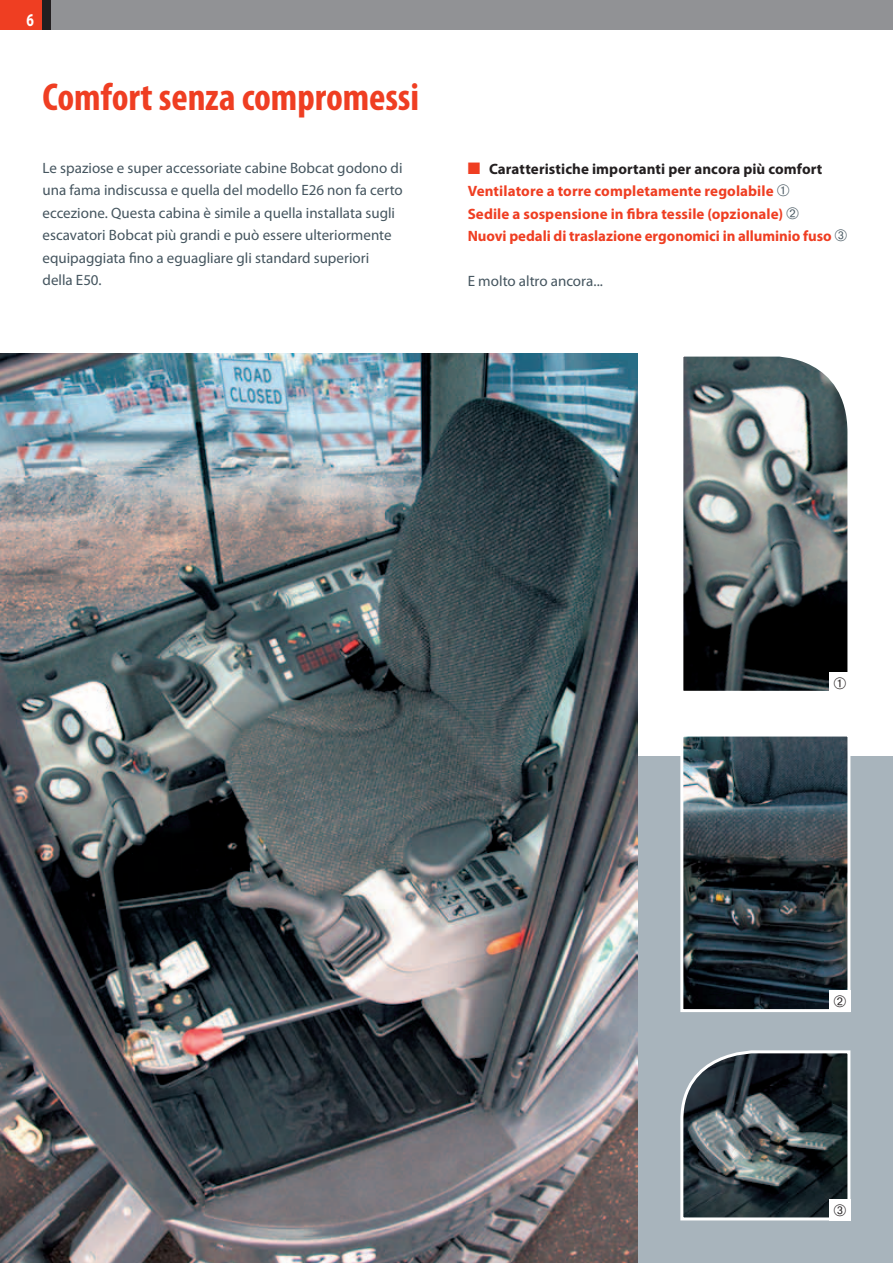
<style>
.page{position:relative;width:893px;height:1263px;background:#fff}
.page>*{position:absolute;margin:0;border:0;box-sizing:border-box;transform-origin:0 0}
.t1{font:700 condensed 39px "Myriad Pro";letter-spacing:-.005em;color:#ef3e22}
.t2{font:700 18px "Myriad Pro";color:#fff;scale:.75 1}
.t3{font:15px/22.5px "Myriad Pro";color:#45555f}
.t4{font:700 15px/22.5px "Myriad Pro";letter-spacing:.005em;color:#ef3e22}
.s1{color:#231f20}
</style>
<div class="page">
<div style="left:0;top:0;width:893px;height:30px;background:#919295"></div>
<div style="left:0;top:0;width:51px;height:30px;background:#ef3e22"></div>
<div style="left:43px;top:0;width:8px;height:30px;background:#231f20"></div>
<div style="left:0;top:756px;width:893px;height:507px;background:#a8b4bc"></div>
<img style="left:0;top:354px;width:638px;height:909px">
<svg style="left:683px;top:356px;width:165px;height:335px;background:#626a6b"></svg>
<div style="left:829px;top:672px;width:21px;height:22px;background:#fff"></div>
<img style="left:684px;top:737px;width:162px;height:271px">
<div style="left:680px;top:733px;width:170px;height:279px;border:3px solid #fff"></div>
<div style="left:829px;top:991px;width:21px;height:21px;background:#fff"></div>
<svg style="left:680px;top:1050px;width:171px;height:171px;background:#465054"></svg>
<p class="t2" style="left:27px;top:9px;width:11px">6</p>
<h1 class="t1" style="left:43px;top:76px;width:378px">Comfort senza compromessi</h1>
<p class="t3" style="left:43px;top:157px;width:362px">Le spaziose e super accessoriate cabine Bobcat godono di una fama indiscussa e quella del modello E26 non fa certo eccezione. Questa cabina è simile a quella installata sugli escavatori Bobcat più grandi e può essere ulteriormente equipaggiata fino a eguagliare gli standard superiori della E50.</p>
<p class="t4" style="left:468px;top:157px;width:365px">■ <span class="s1">caratteristiche importanti per ancora più comfort </span>ventilatore a torre completamente regolabile<br>sedile a sospensione in fibra tessile (opzionale)<br>Nuovi pedali di traslazione ergonomici in alluminio fuso</p>
<p class="t3" style="left:468px;top:270px;width:137px">E molto altro ancora...</p>
</div>
